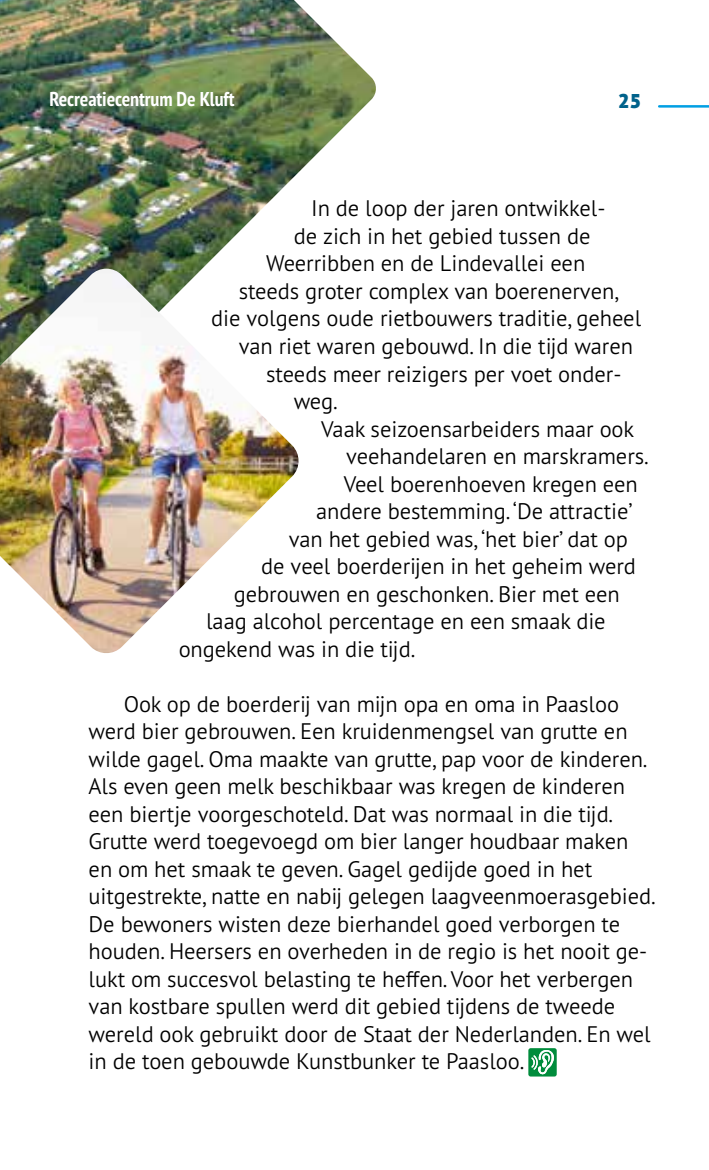
<style>
.page{position:relative;width:709px;height:1170px;background:#fff}
.page>*{position:absolute;margin:0;border:0;box-sizing:border-box;transform-origin:0 0}
.t1{font:300 22.5px/27.5px "PT Sans Pro";letter-spacing:-.005em;color:#000}
.t2{font:700 condensed 20px "PT Sans Pro";letter-spacing:-.005em;color:#fff}
.t3{font:900 20px "PT Sans Pro";color:#00628b}
</style>
<div class="page">
<div style="left:528px;top:1048px;width:28px;height:28px;background:#008c3c;border-radius:2px"></div>
<svg style="left:531px;top:1050px;width:23px;height:24px"></svg>
<img style="left:0;top:0;width:376px;height:269px">
<img style="left:0;top:269px;width:299px;height:384px">
<hr style="left:659px;top:105px;width:50px;height:3px;background:#009fe3">
<p class="t2" style="left:50px;top:86px;width:186px">Recreatiecentrum De Kluft</p>
<p class="t3" style="left:617px;top:87px;width:26px">25</p>
<p class="t1" style="left:311px;top:194px;width:296px">In de loop der jaren ontwikkel-</p>
<p class="t1" style="left:294px;top:221px;width:298px">de zich in het gebied tussen de</p>
<p class="t1" style="left:266px;top:249px;width:321px">Weerribben en de Lindevallei een</p>
<p class="t1" style="left:239px;top:276px;width:382px">steeds groter complex van boerenerven,</p>
<p class="t1" style="left:211px;top:304px;width:431px">die volgens oude rietbouwers traditie, geheel</p>
<p class="t1" style="left:239px;top:331px;width:396px">van riet waren gebouwd. In die tijd waren</p>
<p class="t1" style="left:266px;top:359px;width:357px">steeds meer reizigers per voet onder-</p>
<p class="t1" style="left:294px;top:386px;width:46px">weg.</p>
<p class="t1" style="left:321px;top:414px;width:314px">Vaak seizoensarbeiders maar ook</p>
<p class="t1" style="left:346px;top:441px;width:304px">veehandelaren en marskramers.</p>
<p class="t1" style="left:344px;top:469px;width:295px">Veel boerenhoeven kregen een</p>
<p class="t1" style="left:316px;top:496px;width:318px">andere bestemming. ‘De attractie’</p>
<p class="t1" style="left:289px;top:524px;width:341px">van het gebied was, ‘het bier’ dat op</p>
<p class="t1" style="left:261px;top:551px;width:376px">de veel boerderijen in het geheim werd</p>
<p class="t1" style="left:234px;top:579px;width:387px">gebrouwen en geschonken. Bier met een</p>
<p class="t1" style="left:206px;top:606px;width:401px">laag alcohol percentage en een smaak die</p>
<p class="t1" style="left:179px;top:634px;width:238px">ongekend was in die tijd.</p>
<p class="t1" style="left:89px;top:689px;width:568px;text-indent:35px">Ook op de boerderij van mijn opa en oma in Paasloo werd bier gebrouwen. Een kruidenmengsel van grutte en wilde gagel. Oma maakte van grutte, pap voor de kinderen.<br>Als even geen melk beschikbaar was kregen de kinderen een biertje voorgeschoteld. Dat was normaal in die tijd.<br>Grutte werd toegevoegd om bier langer houdbaar maken en om het smaak te geven. Gagel gedijde goed in het uitgestrekte, natte en nabij gelegen laagveenmoerasgebied.<br>De bewoners wisten deze bierhandel goed verborgen te houden. Heersers en overheden in de regio is het nooit ge&shy;lukt om succesvol belasting te heffen. Voor het verbergen van kostbare spullen werd dit gebied tijdens de tweede wereld ook gebruikt door de Staat der Nederlanden. En wel in de toen gebouwde Kunstbunker te Paasloo.</p>
</div>
